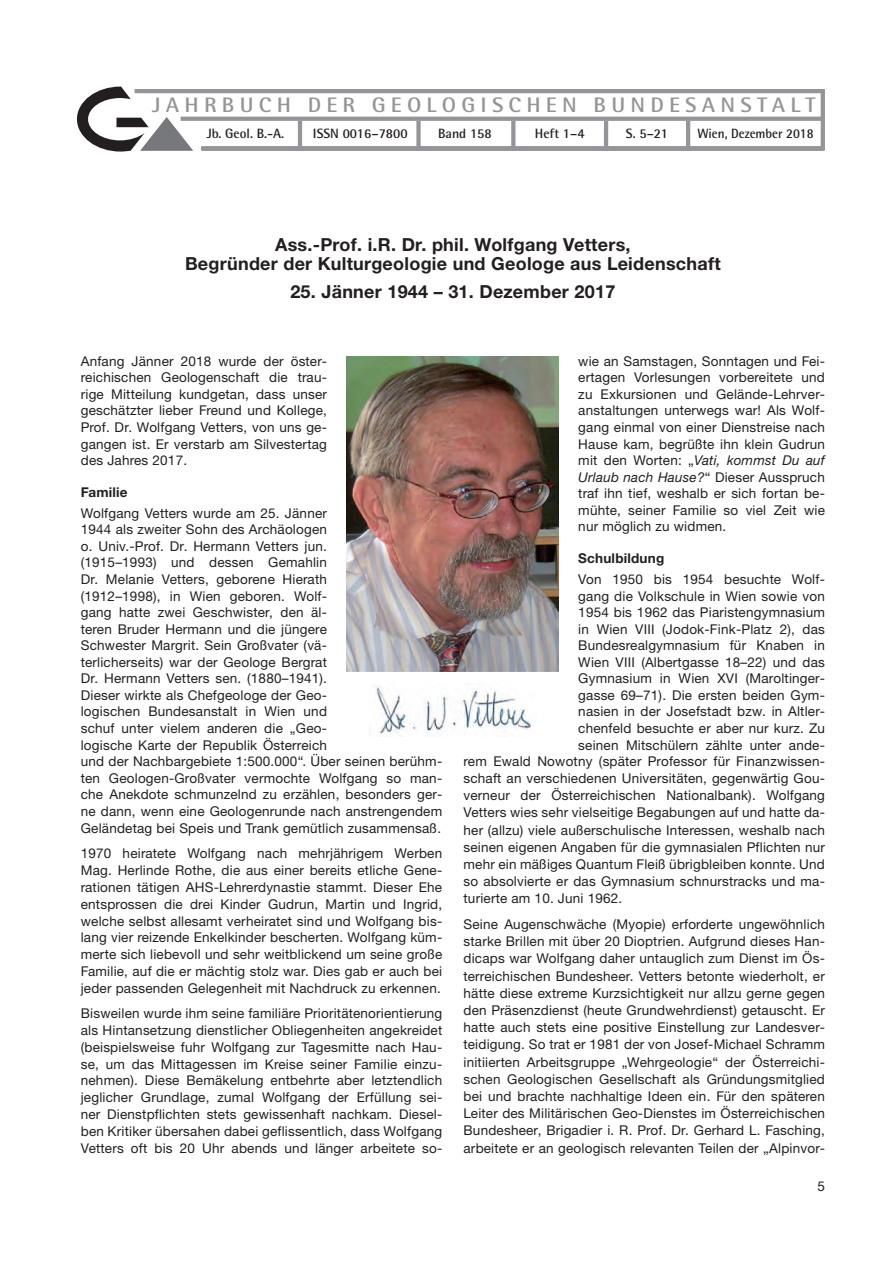
<style>
.page{position:relative;width:893px;height:1263px;background:#fff}
.page>*{position:absolute;margin:0;border:0;box-sizing:border-box;transform-origin:0 0}
.t1{font:700 21px "Rotis Semi Sans Std";letter-spacing:.23em;color:#939598;scale:1.08 1}
._01_Titel{font:700 18px/19.5px "Helvetica Neue LTW1 G";letter-spacing:.015em;color:#231f20;text-align:center}
._15_fließ_deutsch{font:13.5px/16.5px "Helvetica Neue LTW1 G";letter-spacing:.015em;color:#231f20;text-align:justify}
.t2{font:700 13.5px "Rotis Semi Sans Std";color:#231f20}
.zwiti_2_ebene_links{font:700 13.5px "Helvetica Neue LTW1 G";letter-spacing:.015em;color:#231f20}
.t3{font:700 13.5px "Rotis Semi Sans Std";color:#231f20;scale:.95 1}
.s1{font-style:italic}
</style>
<div class="page">
<hr style="left:821px;top:89px;width:4px;height:62px;background:#939598">
<svg style="left:77px;top:87px;width:116px;height:65px"></svg>
<hr style="left:135px;top:89px;width:688px;height:4px;background:#939598">
<hr style="left:181px;top:117px;width:642px;height:4px;background:#939598">
<div style="left:202px;top:146px;width:621px;height:5px;background:#939598"></div>
<hr style="left:298px;top:121px;width:4px;height:30px;background:#939598">
<div style="left:416px;top:121px;width:5px;height:30px;background:#939598"></div>
<hr style="left:604px;top:121px;width:4px;height:30px;background:#939598">
<svg style="left:511px;top:121px;width:4px;height:25px"></svg>
<hr style="left:686px;top:121px;width:4px;height:30px;background:#939598">
<img style="left:346px;top:356px;width:213px;height:315px">
<img style="left:369px;top:686px;width:163px;height:49px">
<p class="t1" style="left:152px;top:92px;width:616px">JAHRBUCH DER GEOLOGISCHEN BUNDESANSTALT</p>
<p class="t2" style="left:207px;top:126px;width:79px">Jb. Geol. B.-A.</p>
<p class="t2" style="left:313px;top:125px;width:96px">ISSN 0016–7800</p>
<p class="t2" style="left:438px;top:125px;width:55px">Band 158</p>
<p class="t2" style="left:535px;top:125px;width:51px">Heft 1–4</p>
<p class="t2" style="left:626px;top:125px;width:44px">S. 5–21</p>
<p class="t3" style="left:697px;top:125px;width:124px">Wien, Dezember 2018</p>
<p class="_01_Titel" style="left:185px;top:235px;width:537px">Ass.-Prof. i.R. Dr. phil. Wolfgang Vetters,<br>Begründer der Kulturgeologie und Geologe aus Leidenschaft</p>
<p class="_01_Titel" style="left:290px;top:282px;width:326px">25. Jänner 1944 – 31. Dezember 2017</p>
<p class="_15_fließ_deutsch" style="left:81px;top:353px;width:248px">Anfang Jänner 2018 wurde der öster&shy;reichischen Geologenschaft die trau&shy;rige Mitteilung kundgetan, dass unser geschätzter lieber Freund und Kollege, Prof. Dr. Wolfgang Vetters, von uns ge&shy;gangen ist. Er verstarb am Silvestertag des Jahres 2017.</p>
<p class="zwiti_2_ebene_links" style="left:81px;top:484px;width:48px">Familie</p>
<p class="_15_fließ_deutsch" style="left:81px;top:505px;width:248px">Wolfgang Vetters wurde am 25. Jänner 1944 als zweiter Sohn des Archäologen o. Univ.-Prof. Dr. Hermann Vetters jun. (1915–1993) und dessen Gemahlin Dr. Melanie Vetters, geborene Hierath (1912–1998), in Wien geboren. Wolf&shy;gang hatte zwei Geschwister, den äl&shy;teren Bruder Hermann und die jüngere Schwester Margrit. Sein Großvater (vä&shy;terlicherseits) war der Geologe Bergrat Dr. Hermann Vetters sen. (1880–1941).<br>Dieser wirkte als Chefgeologe der Geo&shy;logischen Bundesanstalt in Wien und schuf unter vielem anderen die „Geo&shy;logische Karte der Republik Österreich</p>
<p class="_15_fließ_deutsch" style="left:81px;top:752px;width:363px">und der Nachbargebiete 1:500.000“. Über seinen berühm&shy;ten Geologen-Großvater vermochte Wolfgang so man&shy;che Anekdote schmunzelnd zu erzählen, besonders ger&shy;ne dann, wenn eine Geologenrunde nach anstrengendem Geländetag bei Speis und Trank gemütlich zusammensaß.</p>
<p class="_15_fließ_deutsch" style="left:81px;top:845px;width:363px">1970 heiratete Wolfgang nach mehrjährigem Werben Mag. Herlinde Rothe, die aus einer bereits etliche Gene&shy;rationen tätigen AHS-Lehrerdynastie stammt. Dieser Ehe entsprossen die drei Kinder Gudrun, Martin und Ingrid, welche selbst allesamt verheiratet sind und Wolfgang bis&shy;lang vier reizende Enkelkinder bescherten. Wolfgang küm&shy;merte sich liebevoll und sehr weitblickend um seine große Familie, auf die er mächtig stolz war. Dies gab er auch bei jeder passenden Gelegenheit mit Nachdruck zu erkennen.</p>
<p class="_15_fließ_deutsch" style="left:81px;top:1005px;width:363px">Bisweilen wurde ihm seine familiäre Prioritätenorientierung als Hintansetzung dienstlicher Obliegenheiten angekreidet (beispielsweise fuhr Wolfgang zur Tagesmitte nach Hau&shy;se, um das Mittagessen im Kreise seiner Familie einzu&shy;nehmen). Diese Bemäkelung entbehrte aber letztendlich jeglicher Grundlage, zumal Wolfgang der Erfüllung sei&shy;ner Dienstpflichten stets gewissenhaft nachkam. Diesel&shy;ben Kritiker übersahen dabei geflissentlich, dass Wolfgang Vetters oft bis 20 Uhr abends und länger arbeitete so-</p>
<p class="_15_fließ_deutsch" style="left:578px;top:353px;width:248px">wie an Samstagen, Sonntagen und Fei&shy;ertagen Vorlesungen vorbereitete und zu Exkursionen und Gelände-Lehrver&shy;anstaltungen unterwegs war! Als Wolf&shy;gang einmal von einer Dienstreise nach Hause kam, begrüßte ihn klein Gudrun mit den Worten: „<span class="s1">Vati, kommst Du auf Urlaub nach Hause?</span>“ Dieser Ausspruch traf ihn tief, weshalb er sich fortan be&shy;mühte, seiner Familie so viel Zeit wie nur möglich zu widmen.</p>
<p class="zwiti_2_ebene_links" style="left:578px;top:550px;width:87px">Schulbildung</p>
<p class="_15_fließ_deutsch" style="left:578px;top:571px;width:248px">Von 1950 bis 1954 besuchte Wolf&shy;gang die Volkschule in Wien sowie von 1954 bis 1962 das Piaristengymnasium in Wien VIII (Jodok-Fink-Platz 2), das Bundesrealgymnasium für Knaben in Wien VIII (Albertgasse 18–22) und das Gymnasium in Wien XVI (Maroltinger&shy;gasse 69–71). Die ersten beiden Gym&shy;nasien in der Josefstadt bzw. in Altler&shy;chenfeld besuchte er aber nur kurz. Zu seinen Mitschülern zählte unter ande-</p>
<p class="_15_fließ_deutsch" style="left:463px;top:752px;width:363px;line-height:17.2px">rem Ewald Nowotny (später Professor für Finanzwissen&shy;schaft an verschiedenen Universitäten, gegenwärtig Gou&shy;verneur der Österreichischen Nationalbank). Wolfgang Vetters wies sehr vielseitige Begabungen auf und hatte da&shy;her (allzu) viele außerschulische Interessen, weshalb nach seinen eigenen Angaben für die gymnasialen Pflichten nur mehr ein mäßiges Quantum Fleiß übrigbleiben konnte. Und so absolvierte er das Gymnasium schnurstracks und ma&shy;turierte am 10. Juni 1962.</p>
<p class="_15_fließ_deutsch" style="left:463px;top:915px;width:363px;line-height:17.2px">Seine Augenschwäche (Myopie) erforderte ungewöhnlich starke Brillen mit über 20 Dioptrien. Aufgrund dieses Han&shy;dicaps war Wolfgang daher untauglich zum Dienst im Ös&shy;terreichischen Bundesheer. Vetters betonte wiederholt, er hätte diese extreme Kurzsichtigkeit nur allzu gerne gegen den Präsenzdienst (heute Grundwehrdienst) getauscht. Er hatte auch stets eine positive Einstellung zur Landesver&shy;teidigung. So trat er 1981 der von Josef-Michael Schramm initiierten Arbeitsgruppe „Wehrgeologie“ der Österreichi&shy;schen Geologischen Gesellschaft als Gründungsmitglied bei und brachte nachhaltige Ideen ein. Für den späteren Leiter des Militärischen Geo-Dienstes im Österreichischen Bundesheer, Brigadier i. R. Prof. Dr. Gerhard L. Fasching, arbeitete er an geologisch relevanten Teilen der „Alpinvor-</p>
<p class="_15_fließ_deutsch" style="left:817px;top:1177px;width:9px">5</p>
</div>
